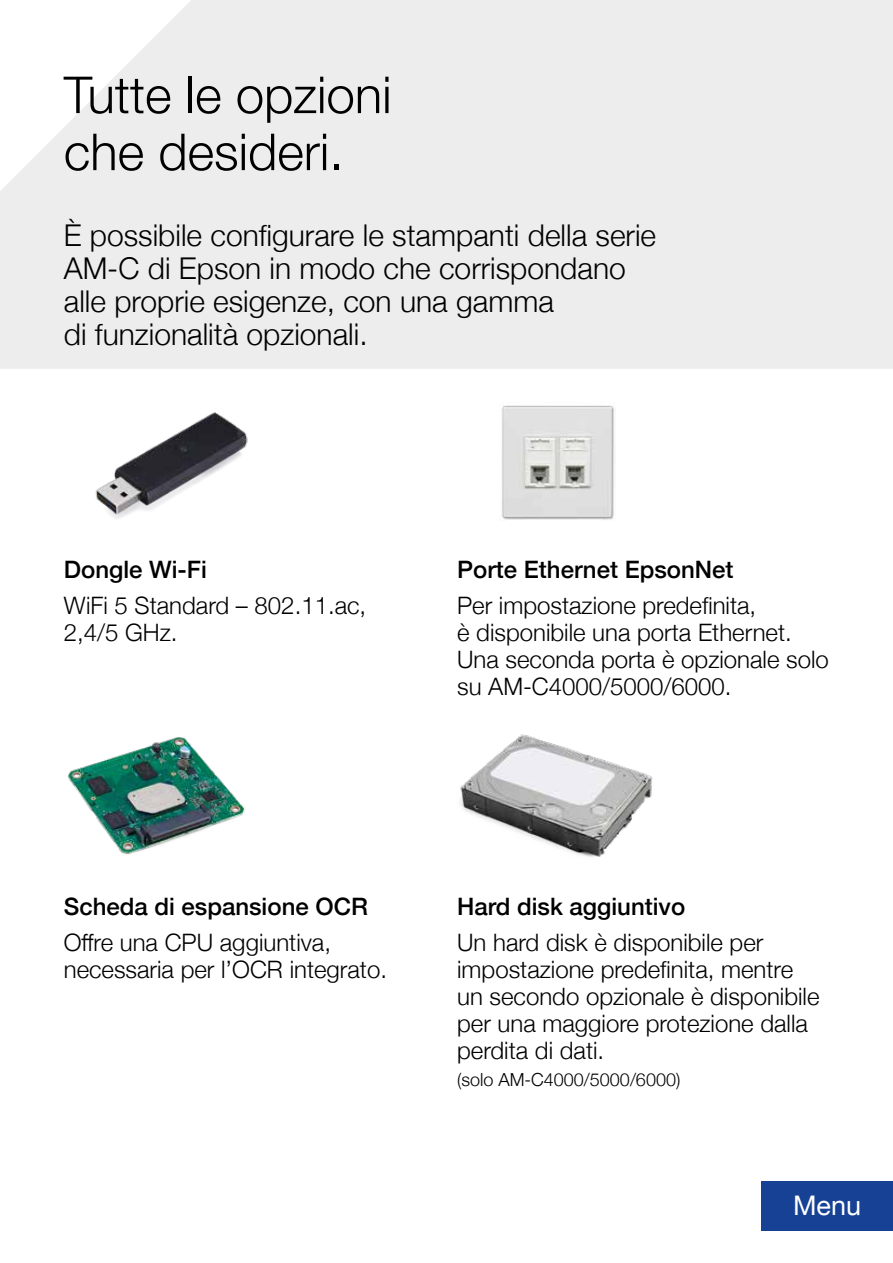
<style>
.page{position:relative;width:893px;height:1263px;background:#fff}
.page>*{position:absolute;margin:0;border:0;box-sizing:border-box;transform-origin:0 0}
.t1{font:300 51px/57px "Helvetica Neue";color:#000}
.t2{font:300 30px/33px "Helvetica Neue";color:#000}
.t3{font:27px "Helvetica Neue";color:#fff}
.t4{font:300 24px/27px "Helvetica Neue";color:#000}
.t5{font:500 24px "Helvetica Neue";color:#000}
.t6{font:300 18px "Helvetica Neue";color:#000}
</style>
<div class="page">
<div style="left:0;top:0;width:893px;height:369px;background:#ededed"></div>
<img style="left:95px;top:412px;width:153px;height:107px">
<img style="left:67px;top:737px;width:178px;height:118px">
<img style="left:460px;top:734px;width:193px;height:123px">
<img style="left:501px;top:405px;width:113px;height:115px">
<div style="left:761px;top:1181px;width:132px;height:50px;background:#164194"></div>
<h1 class="t1" style="left:64px;top:63px;width:329px">Tutte le opzioni che desideri.</h1>
<p class="t2" style="left:64px;top:216px;width:594px">È possibile configurare le stampanti della serie AM-C di Epson in modo che corrispondano alle proprie esigenze, con una gamma<br>di funzionalità opzionali.</p>
<p class="t5" style="left:64px;top:550px;width:145px">Dongle Wi-Fi</p>
<p class="t4" style="left:64px;top:590px;width:304px">WiFi 5 Standard – 802.11.ac,<br>2,4/5 GHz.</p>
<p class="t5" style="left:457px;top:550px;width:278px">Porte Ethernet EpsonNet</p>
<p class="t4" style="left:457px;top:590px;width:373px">Per impostazione predefinita,<br>è disponibile una porta Ethernet.<br>Una seconda porta è opzionale solo su AM-C4000/5000/6000.</p>
<p class="t5" style="left:64px;top:887px;width:306px">Scheda di espansione OCR</p>
<p class="t4" style="left:64px;top:927px;width:325px">Offre una CPU aggiuntiva, necessaria per l’OCR integrato.</p>
<p class="t5" style="left:457px;top:887px;width:230px">Hard disk aggiuntivo</p>
<p class="t4" style="left:457px;top:927px;width:364px">Un hard disk è disponibile per impostazione predefinita, mentre un secondo opzionale è disponibile per una maggiore protezione dalla perdita di dati.</p>
<p class="t6" style="left:457px;top:1065px;width:225px">(solo AM-C4000/5000/6000)</p>
<p class="t3" style="left:793px;top:1186px;width:70px">Menu</p>
</div>
